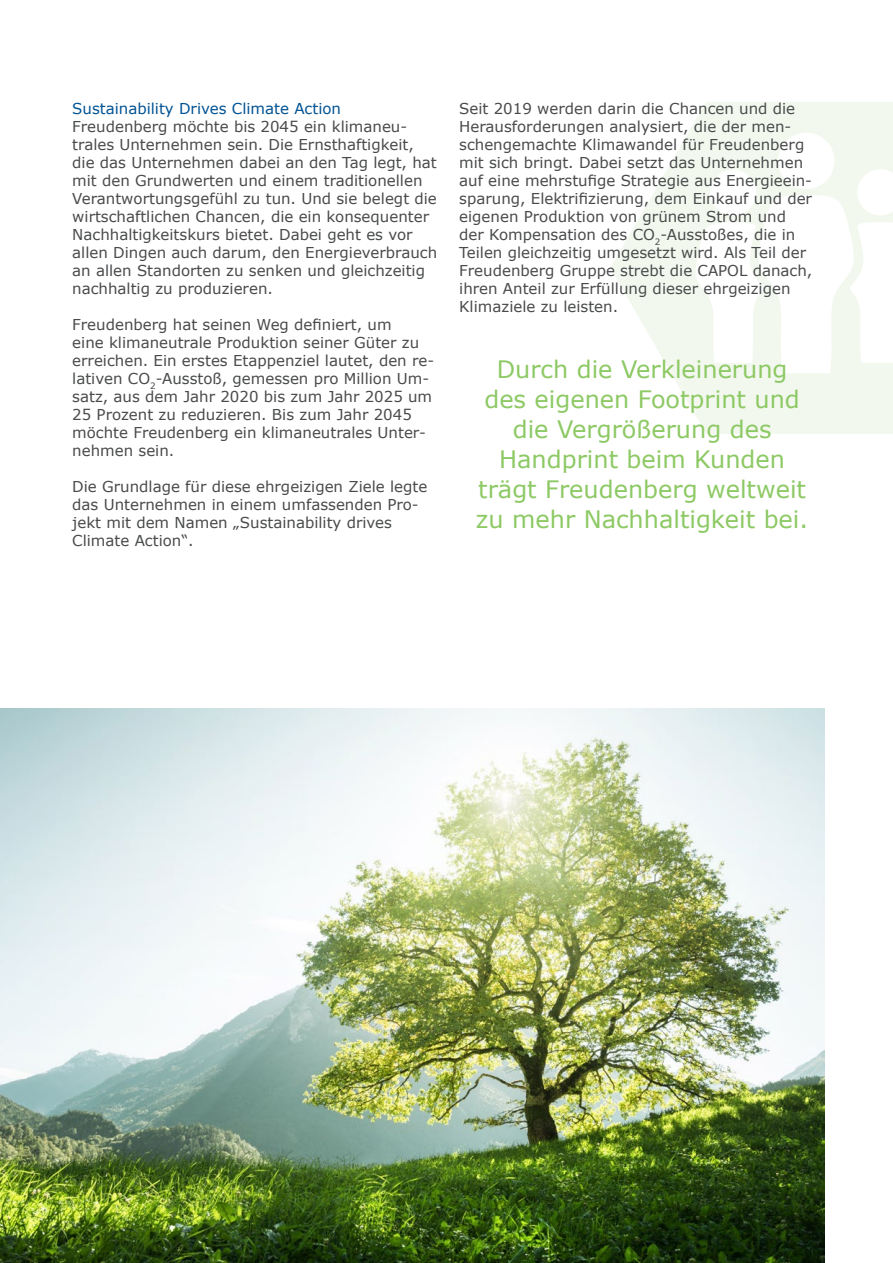
<style>
.page{position:relative;width:893px;height:1263px;background:#fff}
.page>*{position:absolute;margin:0;border:0;box-sizing:border-box;transform-origin:0 0}
.t1{font:24px "Verdana";color:#8dc964}
.t2{font:15px/18px "Verdana";color:#494a4b}
.t3{font:15px "Verdana";color:#005394}
</style>
<div class="page">
<svg style="left:611px;top:102px;width:282px;height:332px;fill:#f3f8ef"></svg>
<svg style="left:693px;top:133px;width:200px;height:240px"></svg>
<img style="left:0;top:708px;width:825px;height:555px">
<p class="t3" style="left:72px;top:99px;width:270px">Sustainability Drives Climate Action</p>
<p class="t2" style="left:72px;top:117px;width:336px">Freudenberg möchte bis 2045 ein klimaneu-</p>
<p class="t2" style="left:72px;top:135px;width:366px">trales Unternehmen sein. Die Ernsthaftigkeit, die das Unternehmen dabei an den Tag legt, hat mit den Grundwerten und einem traditionellen Verantwortungsgefühl zu tun. Und sie belegt die wirtschaftlichen Chancen, die ein konsequenter Nachhaltigkeitskurs bietet. Dabei geht es vor allen Dingen auch darum, den Energieverbrauch an allen Standorten zu senken und gleichzeitig nachhaltig zu produzieren.</p>
<p class="t2" style="left:72px;top:315px;width:321px">Freudenberg hat seinen Weg definiert, um</p>
<p class="t2" style="left:72px;top:333px;width:363px">eine klimaneutrale Produktion seiner Güter zu erreichen. Ein erstes Etappenziel lautet, den re&shy;lativen CO<sub>2</sub>-Ausstoß, gemessen pro Million Um&shy;satz, aus dem Jahr 2020 bis zum Jahr 2025 um 25 Prozent zu reduzieren. Bis zum Jahr 2045 möchte Freudenberg ein klimaneutrales Unter&shy;nehmen sein.</p>
<p class="t2" style="left:72px;top:477px;width:357px">Die Grundlage für diese ehrgeizigen Ziele legte das Unternehmen in einem umfassenden Pro&shy;jekt mit dem Namen „Sustainability drives Climate Action“.</p>
<p class="t2" style="left:459px;top:99px;width:354px">Seit 2019 werden darin die Chancen und die Herausforderungen analysiert, die der men&shy;schengemachte Klimawandel für Freudenberg mit sich bringt. Dabei setzt das Unternehmen auf eine mehrstufige Strategie aus Energieein&shy;sparung, Elektrifizierung, dem Einkauf und der eigenen Produktion von grünem Strom und</p>
<p class="t2" style="left:459px;top:225px;width:348px">der Kompensation des CO<sub>2</sub>-Ausstoßes, die in<br>Teilen gleichzeitig umgesetzt wird. Als Teil der</p>
<p class="t2" style="left:459px;top:261px;width:355px">Freudenberg Gruppe strebt die CAPOL danach, ihren Anteil zur Erfüllung dieser ehrgeizigen<br>Klimaziele zu leisten.</p>
<p class="t1" style="left:497px;top:354px;width:292px">Durch die Verkleinerung</p>
<p class="t1" style="left:484px;top:384px;width:317px">des eigenen Footprint und</p>
<p class="t1" style="left:513px;top:414px;width:260px">die Vergrößerung des</p>
<p class="t1" style="left:499px;top:444px;width:287px">Handprint beim Kunden</p>
<p class="t1" style="left:478px;top:474px;width:329px">trägt Freudenberg weltweit</p>
<p class="t1" style="left:476px;top:504px;width:334px">zu mehr Nachhaltigkeit bei.</p>
</div>
